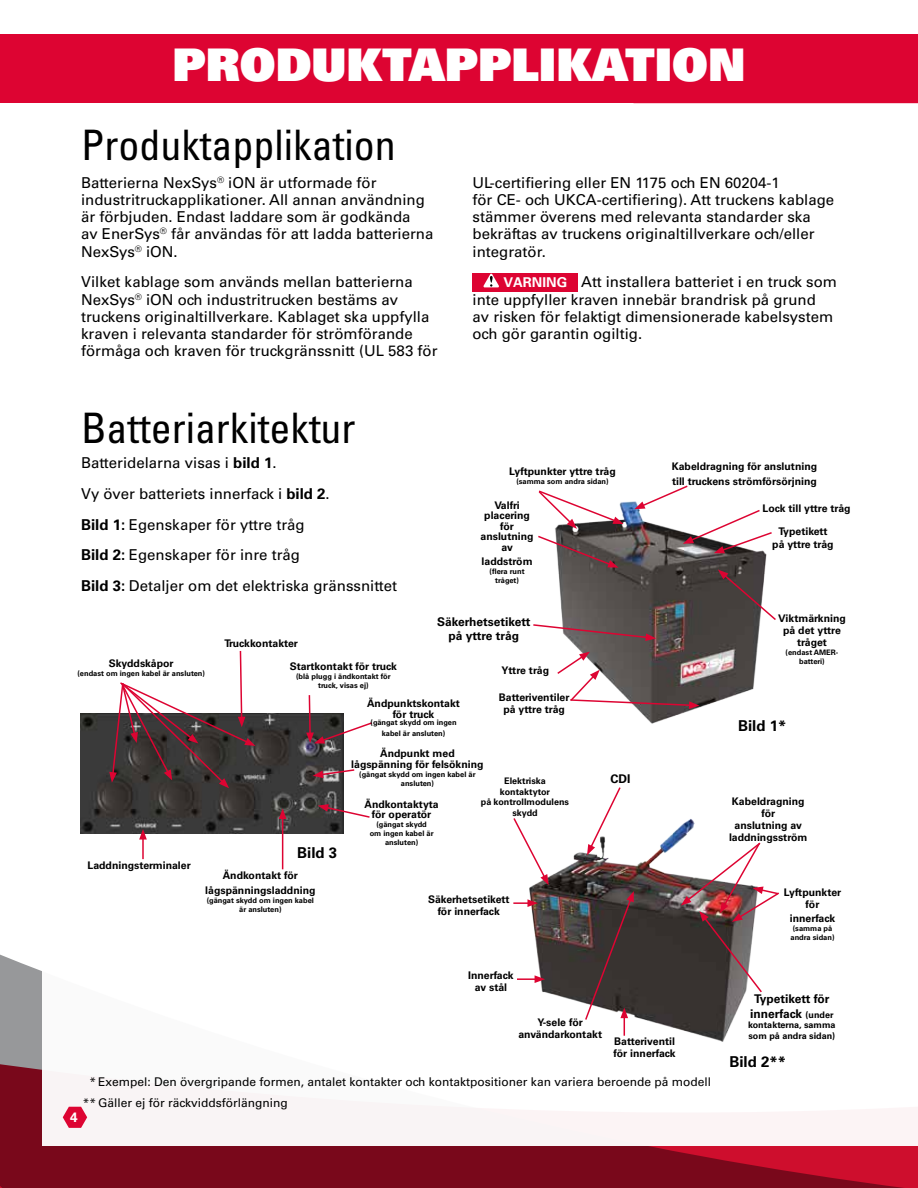
<style>
.page{position:relative;width:918px;height:1188px;background:#fff}
.page>*{position:absolute;margin:0;border:0;box-sizing:border-box;transform-origin:0 0}
.t1{font:45px "Univers LT Std X Black";color:#fff}
.t2{font:condensed 42px "Univers LT Std";color:#000}
.t3{font:15px/17.2px "Univers LT Std";color:#000}
.t4{font:700 15px "Univers LT Std";color:#000}
.t5{font:700 13.5px "Univers LT Std";color:#fff}
.t6{font:12px/20.7px "Univers LT Std";color:#000}
.t7{font:700 12px/14.2px "Univers LT Std";color:#000;text-align:center}
.t8{font:700 10.5px/12px "Univers LT Std";color:#000;text-align:center}
.t9{font:700 9px/10.5px "Univers LT Std";color:#000;text-align:center}
.t10{font:700 7.5px/9px "Univers LT Std";color:#000;text-align:center}
.s1{font-weight:700}
.s2{font-weight:700;font-size:13.5px;color:#fff}
.s3{font-size:9px}
</style>
<div class="page">
<svg style="left:0;top:954px;width:918px;height:234px;background:#88182b"></svg>
<div style="left:42px;top:857px;width:876px;height:289px;background:#fff"></div>
<div style="left:0;top:35px;width:918px;height:68px;background:#dd0432"></div>
<div style="left:472px;top:273px;width:106px;height:19px;background:#dd0432"></div>
<svg style="left:483px;top:273px;width:16px;height:14px"></svg>
<img style="left:558px;top:501px;width:209px;height:223px">
<img style="left:529px;top:819px;width:216px;height:223px">
<svg style="left:634px;top:485px;width:138px;height:68px"></svg>
<svg style="left:718px;top:570px;width:58px;height:52px"></svg>
<svg style="left:557px;top:652px;width:143px;height:57px"></svg>
<svg style="left:533px;top:623px;width:123px;height:18px"></svg>
<svg style="left:538px;top:490px;width:86px;height:78px"></svg>
<svg style="left:513px;top:818px;width:36px;height:67px"></svg>
<svg style="left:587px;top:787px;width:35px;height:68px"></svg>
<img style="left:681px;top:841px;width:98px;height:153px">
<svg style="left:584px;top:891px;width:50px;height:145px"></svg>
<hr style="left:517px;top:978px;width:20px;height:2px;background:#dd0432">
<svg style="left:535px;top:975px;width:10px;height:8px"></svg>
<svg style="left:513px;top:899px;width:25px;height:8px"></svg>
<img style="left:81px;top:714px;width:262px;height:119px">
<svg style="left:109px;top:651px;width:146px;height:137px"></svg>
<svg style="left:306px;top:695px;width:66px;height:49px"></svg>
<svg style="left:313px;top:768px;width:42px;height:10px"></svg>
<svg style="left:318px;top:804px;width:52px;height:15px"></svg>
<hr style="left:142px;top:837px;width:2px;height:22px;background:#dd0432">
<svg style="left:139px;top:829px;width:8px;height:11px"></svg>
<hr style="left:282px;top:817px;width:1px;height:52px;background:#dd0432">
<svg style="left:279px;top:808px;width:7px;height:11px"></svg>
<svg style="left:63px;top:1107px;width:24px;height:21px"></svg>
<h1 class="t1" style="left:173px;top:35px;width:574px">PRODUKTAPPLIKATION</h1>
<h2 class="t2" style="left:81px;top:118px;width:316px">Produktapplikation</h2>
<p class="t3" style="left:81px;top:174px;width:354px">Batterierna NexSys<sup>®</sup> iON är utformade för industritruckapplikationer. All annan användning är förbjuden. Endast laddare som är godkända<br>av EnerSys<sup>®</sup> får användas för att ladda batterierna NexSys<sup>®</sup> iON.</p>
<p class="t3" style="left:81px;top:273px;width:358px">Vilket kablage som används mellan batterierna NexSys<sup>®</sup> iON och industritrucken bestäms av truckens originaltillverkare. Kablaget ska uppfylla kraven i relevanta standarder för strömförande förmåga och kraven för truckgränssnitt (UL 583 för</p>
<h2 class="t2" style="left:81px;top:402px;width:276px">Batteriarkitektur</h2>
<p class="t3" style="left:81px;top:448px;width:318px;line-height:30.8px">Batteridelarna visas i <span class="s1">bild 1</span>.<br>Vy över batteriets innerfack i <span class="s1">bild 2</span>.<br><span class="s1">Bild 1:</span> Egenskaper för yttre tråg<br><span class="s1">Bild 2:</span> Egenskaper för inre tråg<br><span class="s1">Bild 3:</span> Detaljer om det elektriska gränssnittet</p>
<p class="t3" style="left:473px;top:174px;width:363px">UL-certifiering eller EN 1175 och EN 60204-1<br>för CE- och UKCA-certifiering). Att truckens kablage stämmer överens med relevanta standarder ska bekräftas av truckens originaltillverkare och/eller integratör.</p>
<p class="t3" style="left:472px;top:273px;width:366px;text-indent:31px"><span class="s2">VARNING</span> Att installera batteriet i en truck som inte uppfyller kraven innebär brandrisk på grund<br>av risken för felaktigt dimensionerade kabelsystem och gör garantin ogiltig.</p>
<p class="t8" style="left:509px;top:465px;width:108px">Lyftpunkter yttre tråg</p>
<p class="t10" style="left:516px;top:477px;width:94px">(samma som andra sidan)</p>
<p class="t8" style="left:481px;top:500px;width:55px;line-height:10.5px">Valfri placering för anslutning av</p>
<p class="t8" style="left:482px;top:556px;width:53px">laddström</p>
<p class="t10" style="left:490px;top:567px;width:36px">(flera runt tråget)</p>
<p class="t8" style="left:672px;top:460px;width:147px;line-height:14.2px;text-align:left">Kabeldragning för anslutning till truckens strömförsörjning</p>
<p class="t8" style="left:778px;top:497px;width:74px;line-height:22.8px;text-align:left;text-indent:-16px">Lock till yttre tråg<br>Typetikett</p>
<p class="t8" style="left:772px;top:539px;width:63px">på yttre tråg</p>
<p class="t8" style="left:109px;top:658px;width:66px">Skyddskåpor</p>
<p class="t10" style="left:77px;top:669px;width:129px">(endast om ingen kabel är ansluten)</p>
<p class="t7" style="left:437px;top:614px;width:95px">Säkerhetsetikett på yttre tråg</p>
<p class="t8" style="left:224px;top:637px;width:75px">Truckkontakter</p>
<p class="t8" style="left:290px;top:661px;width:109px">Startkontakt för truck</p>
<p class="t10" style="left:296px;top:672px;width:96px">(blå plugg i ändkontakt för truck, visas ej)</p>
<p class="t8" style="left:367px;top:698px;width:94px;line-height:10.5px">Ändpunktskontakt för truck</p>
<p class="t10" style="left:371px;top:717px;width:88px;line-height:10.5px">(gängat skydd om ingen kabel är ansluten)</p>
<p class="t8" style="left:351px;top:748px;width:134px;line-height:10.5px">Ändpunkt med lågspänning för felsökning</p>
<p class="t10" style="left:359px;top:770px;width:118px">(gängat skydd om ingen kabel är ansluten)</p>
<p class="t8" style="left:365px;top:799px;width:76px;line-height:10.5px">Ändkontaktyta för operatör</p>
<p class="t10" style="left:370px;top:820px;width:65px">(gängat skydd om ingen kabel är ansluten)</p>
<p class="t8" style="left:501px;top:665px;width:49px">Yttre tråg</p>
<p class="t8" style="left:499px;top:692px;width:72px">Batteriventiler på yttre tråg</p>
<p class="t9" style="left:481px;top:776px;width:90px">Elektriska kontaktytor<br>på kontrollmodulens skydd</p>
<p class="t7" style="left:611px;top:772px;width:22px">CDI</p>
<p class="t4" style="left:297px;top:844px;width:42px">Bild 3</p>
<p class="t8" style="left:88px;top:860px;width:105px">Laddningsterminaler</p>
<p class="t8" style="left:205px;top:868px;width:112px;line-height:15px">Ändkontakt för lågspänningsladdning</p>
<p class="t10" style="left:207px;top:896px;width:109px">(gängat skydd om ingen kabel är ansluten)</p>
<p class="t8" style="left:428px;top:894px;width:83px">Säkerhetsetikett för innerfack</p>
<p class="t8" style="left:468px;top:970px;width:47px">Innerfack av stål</p>
<p class="t8" style="left:518px;top:1017px;width:85px">Y-sele för användarkontakt</p>
<p class="t8" style="left:614px;top:1035px;width:64px;text-align:left">Batteriventil för innerfack</p>
<p class="t6" style="left:83px;top:1072px;width:630px;text-indent:7px">* Exempel: Den övergripande formen, antalet kontakter och kontaktpositioner kan variera beroende på modell ** Gäller ej för räckviddsförlängning</p>
<p class="t5" style="left:70px;top:1110px;width:9px">4</p>
<p class="t8" style="left:778px;top:613px;width:69px">Viktmärkning på det yttre tråget</p>
<p class="t10" style="left:786px;top:648px;width:54px">(endast AMER&shy;batteri)</p>
<p class="t4" style="left:738px;top:717px;width:50px">Bild 1*</p>
<p class="t8" style="left:729px;top:796px;width:80px">Kabeldragning för<br>anslutning av laddningsström</p>
<p class="t8" style="left:784px;top:886px;width:59px">Lyftpunkter för</p>
<p class="t8" style="left:790px;top:912px;width:47px">innerfack</p>
<p class="t10" style="left:791px;top:924px;width:46px;text-align:left">(samma på andra sidan)</p>
<p class="t7" style="left:750px;top:992px;width:85px">Typetikett för innerfack <span class="s3">(under</span></p>
<p class="t9" style="left:748px;top:1020px;width:89px;text-align:left">kontakterna, samma som på andra sidan)</p>
<p class="t4" style="left:729px;top:1053px;width:58px">Bild 2**</p>
</div>
